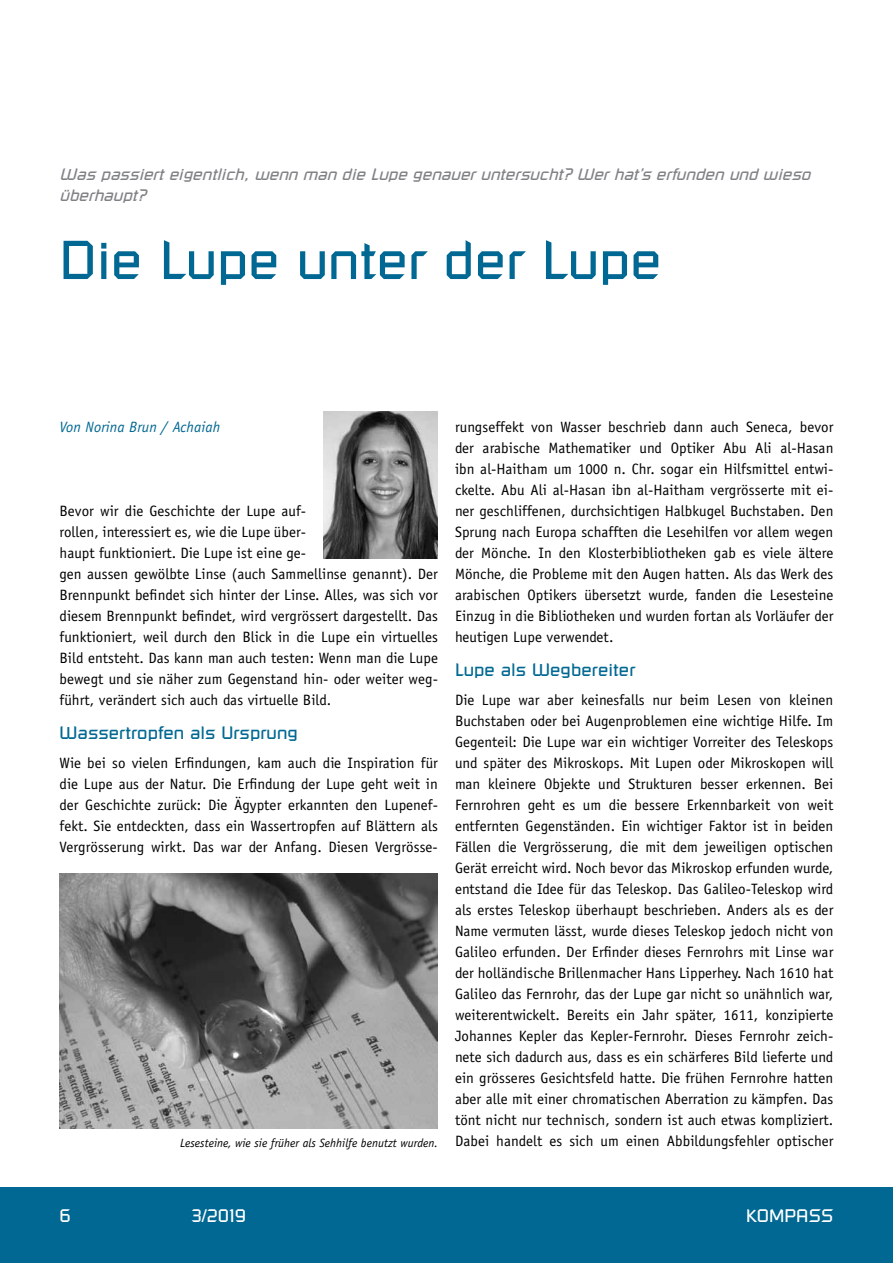
<style>
.page{position:relative;width:893px;height:1263px;background:#fff}
.page>*{position:absolute;margin:0;border:0;box-sizing:border-box;transform-origin:0 0}
.t1{font:54px "Russell Square";letter-spacing:.005em;color:#006892}
.t2{font:18px "Russell Square";letter-spacing:.005em;color:#006892}
.t3{font:18px "Russell Square";letter-spacing:.005em;color:#fff}
.t4{font:italic 16.5px/21px "Russell Square";letter-spacing:.005em;color:#808285}
.t5{font:15px/21px "Officina Sans";letter-spacing:.005em;color:#000;text-align:justify}
.t6{font:italic 15px "Officina Sans";letter-spacing:.005em;color:#006892}
.s1{font-style:italic;font-size:12px}
</style>
<div class="page">
<div style="left:0;top:1187px;width:893px;height:76px;background:#006892"></div>
<img style="left:323px;top:411px;width:115px;height:147px">
<img style="left:60px;top:873px;width:378px;height:255px">
<p class="t4" style="left:60px;top:163px;width:752px">Was passiert eigentlich, wenn man die Lupe genauer untersucht? Wer hat’s erfunden und wieso überhaupt?</p>
<h1 class="t1" style="left:60px;top:227px;width:603px">Die Lupe unter der Lupe</h1>
<p class="t6" style="left:60px;top:418px;width:162px">Von Norina Brun / Achaiah</p>
<p class="t5" style="left:455px;top:416px;width:380px">rungseffekt von Wasser beschrieb dann auch Seneca, bevor der arabische Mathematiker und Optiker Abu Ali al-Hasan ibn al-Haitham um 1000 n. Chr. sogar ein Hilfsmittel entwi&shy;ckelte. Abu Ali al-Hasan ibn al-Haitham vergrösserte mit ei&shy;ner geschliffenen, durchsichtigen Halbkugel Buchstaben. Den Sprung nach Europa schafften die Lesehilfen vor allem wegen der Mönche. In den Klosterbibliotheken gab es viele ältere Mönche, die Probleme mit den Augen hatten. Als das Werk des arabischen Optikers übersetzt wurde, fanden die Lesesteine Einzug in die Bibliotheken und wurden fortan als Vorläufer der heutigen Lupe verwendet.</p>
<p class="t2" style="left:455px;top:659px;width:182px">Lupe als Wegbereiter</p>
<p class="t5" style="left:180px;top:689px;width:655px;text-align:right">Die Lupe war aber keinesfalls nur beim Lesen von kleinen<br>Buchstaben oder bei Augenproblemen eine wichtige Hilfe. Im<br>Gegenteil: Die Lupe war ein wichtiger Vorreiter des Teleskops<br>und später des Mikroskops. Mit Lupen oder Mikroskopen will<br>man kleinere Objekte und Strukturen besser erkennen. Bei<br>Fernrohren geht es um die bessere Erkennbarkeit von weit<br>entfernten Gegenständen. Ein wichtiger Faktor ist in beiden<br>Fällen die Vergrösserung, die mit dem jeweiligen optischen<br>Gerät erreicht wird. Noch bevor das Mikroskop erfunden wurde,<br>entstand die Idee für das Teleskop. Das Galileo-Teleskop wird<br>als erstes Teleskop überhaupt beschrieben. Anders als es der<br>Name vermuten lässt, wurde dieses Teleskop jedoch nicht von<br>Galileo erfunden. Der Erfinder dieses Fernrohrs mit Linse war<br>der holländische Brillenmacher Hans Lipperhey. Nach 1610 hat<br>Galileo das Fernrohr, das der Lupe gar nicht so unähnlich war,<br>weiterentwickelt. Bereits ein Jahr später, 1611, konzipierte<br>Johannes Kepler das Kepler-Fernrohr. Dieses Fernrohr zeich-<br>nete sich dadurch aus, dass es ein schärferes Bild lieferte und<br>ein grösseres Gesichtsfeld hatte. Die frühen Fernrohre hatten<br>aber alle mit einer chromatischen Aberration zu kämpfen. Das<br>tönt nicht nur technisch, sondern ist auch etwas kompliziert.<br><span class="s1">Lesesteine, wie sie früher als Sehhilfe benutzt wurden.</span> Dabei handelt es sich um einen Abbildungsfehler optischer</p>
<p class="t5" style="left:60px;top:500px;width:380px;text-align:left">Bevor wir die Geschichte der Lupe auf-<br>rollen, interessiert es, wie die Lupe über-<br>haupt funktioniert. Die Lupe ist eine ge-<br>gen aussen gewölbte Linse (auch Sammellinse genannt). Der Brennpunkt befindet sich hinter der Linse. Alles, was sich vor diesem Brennpunkt befindet, wird vergrössert dargestellt. Das funktioniert, weil durch den Blick in die Lupe ein virtuelles Bild entsteht. Das kann man auch testen: Wenn man die Lupe bewegt und sie näher zum Gegenstand hin- oder weiter weg&shy;führt, verändert sich auch das virtuelle Bild.</p>
<p class="t2" style="left:60px;top:722px;width:240px">Wassertropfen als Ursprung</p>
<p class="t5" style="left:60px;top:752px;width:380px">Wie bei so vielen Erfindungen, kam auch die Inspiration für die Lupe aus der Natur. Die Erfindung der Lupe geht weit in der Geschichte zurück: Die Ägypter erkannten den Lupenef&shy;fekt. Sie entdeckten, dass ein Wassertropfen auf Blättern als Vergrösserung wirkt. Das war der Anfang. Diesen Vergrösse-</p>
<p class="t3" style="left:60px;top:1204px;width:13px">6</p>
<p class="t3" style="left:191px;top:1204px;width:56px">3/2019</p>
<p class="t3" style="left:746px;top:1204px;width:89px">KOMPASS</p>
</div>
